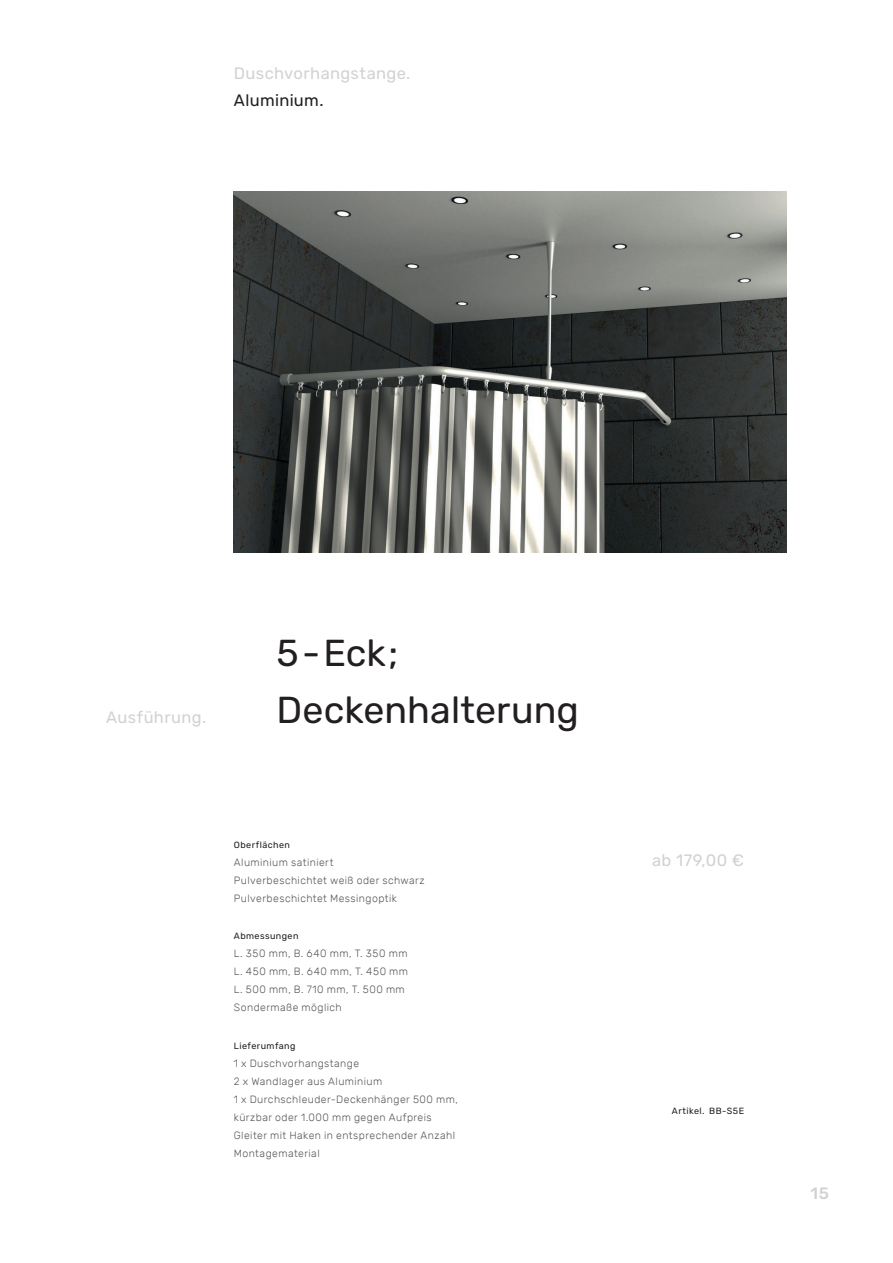
<style>
.page{position:relative;width:893px;height:1263px;background:#fff}
.page>*{position:absolute;margin:0;border:0;box-sizing:border-box;transform-origin:0 0}
.t1{font:37.5px "Rubik";color:#231f20}
.t2{font:16.5px "Rubik";letter-spacing:.02em;color:#d1d2d4}
.t3{font:16.5px "Rubik";letter-spacing:.02em;color:#231f20}
.t4{font:500 16.5px "Rubik";color:#d1d2d4}
.t5{font:300 10.5px "Rubik";letter-spacing:.04em;color:#57585a}
.t6{font:9px "Rubik";letter-spacing:.045em;color:#231f20}
</style>
<div class="page">
<img style="left:234px;top:191px;width:553px;height:362px">
<p class="t2" style="left:234px;top:64px;width:178px">Duschvorhangstange.</p>
<p class="t3" style="left:234px;top:91px;width:91px">Aluminium.</p>
<p class="t2" style="left:106px;top:708px;width:101px">Ausführung.</p>
<p class="t1" style="left:276px;top:632px;width:123px">5-Eck;</p>
<p class="t1" style="left:276px;top:689px;width:304px">Deckenhalterung</p>
<p class="t6" style="left:234px;top:839px;width:58px">Oberflächen</p>
<p class="t5" style="left:234px;top:856px;width:101px">Aluminium satiniert</p>
<p class="t5" style="left:234px;top:874px;width:192px">Pulverbeschichtet weiß oder schwarz</p>
<p class="t5" style="left:234px;top:892px;width:165px">Pulverbeschichtet Messingoptik</p>
<p class="t6" style="left:234px;top:931px;width:66px">Abmessungen</p>
<p class="t5" style="left:234px;top:948px;width:175px">L. 350 mm, B. 640 mm, T. 350 mm</p>
<p class="t5" style="left:234px;top:966px;width:176px">L. 450 mm, B. 640 mm, T. 450 mm</p>
<p class="t5" style="left:234px;top:984px;width:172px">L. 500 mm, B. 710 mm, T. 500 mm</p>
<p class="t5" style="left:234px;top:1002px;width:109px">Sondermaße möglich</p>
<p class="t6" style="left:234px;top:1040px;width:63px">Lieferumfang</p>
<p class="t5" style="left:234px;top:1057px;width:127px">1 x Duschvorhangstange</p>
<p class="t5" style="left:234px;top:1075px;width:150px">2 x Wandlager aus Aluminium</p>
<p class="t5" style="left:234px;top:1093px;width:226px">1 x Durchschleuder-Deckenhänger 500 mm,</p>
<p class="t5" style="left:234px;top:1111px;width:199px">kürzbar oder 1.000 mm gegen Aufpreis</p>
<p class="t5" style="left:234px;top:1129px;width:223px">Gleiter mit Haken in entsprechender Anzahl</p>
<p class="t5" style="left:234px;top:1147px;width:87px">Montagematerial</p>
<p class="t2" style="left:652px;top:850px;width:93px">ab 179,00 €</p>
<p class="t6" style="left:672px;top:1106px;width:74px">Artikel. BB-S5E</p>
<p class="t4" style="left:811px;top:1184px;width:20px">15</p>
</div>
